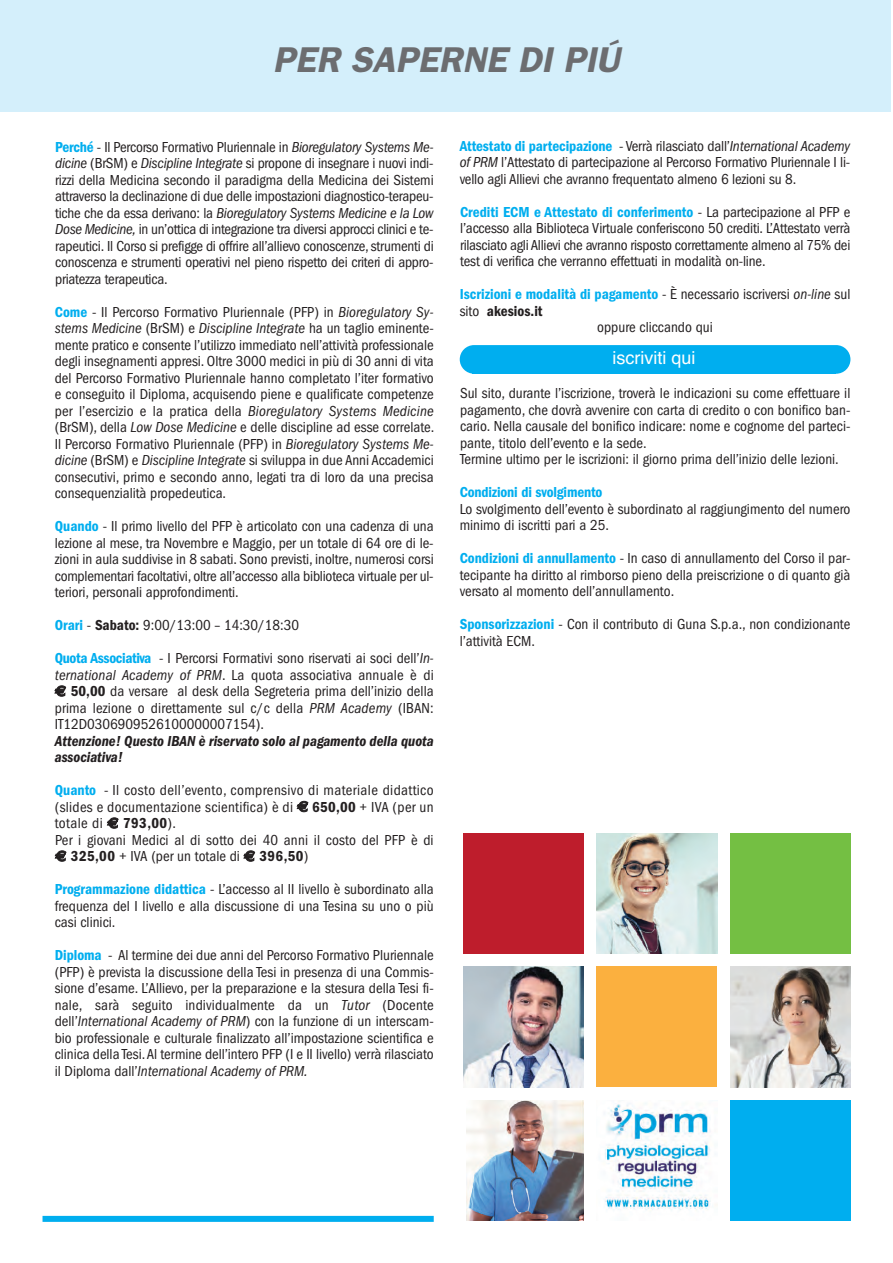
<style>
.page{position:relative;width:893px;height:1263px;background:#fff}
.page>*{position:absolute;margin:0;border:0;box-sizing:border-box;transform-origin:0 0}
.t1{font:italic 600 36px "Franklin Gothic";color:#6c6d70}
.t2{font:18px "Helvetica";color:#fff}
.t3{font:condensed 15px/16.5px "Franklin Gothic";color:#231f20;text-align:justify}
.t4{font:condensed 15px/16.5px "Franklin Gothic";letter-spacing:.02em;color:#231f20}
.t5{font:600 condensed 15px "Franklin Gothic";color:#00aeef}
.t6{font:italic 600 condensed 15px/16.5px "Franklin Gothic";color:#231f20}
.t7{font:600 condensed 15px "Franklin Gothic";color:#231f20}
.s1{font-weight:600;color:#00aeef}
.s2{font-style:italic}
.s3{font-weight:600}
.s4{font-family:"Euro Sans";font-weight:700;font-stretch:normal}
.s5{font-weight:400;color:#231f20}
.s6{font-weight:400;font-style:italic;color:#231f20}
.s7{font-weight:400}
</style>
<div class="page">
<div style="left:0;top:0;width:891px;height:111px;background:#d4effb"></div>
<div style="left:43px;top:1216px;width:391px;height:6px;background:#00aeef"></div>
<div style="left:463px;top:833px;width:121px;height:120px;background:#be1d2c"></div>
<img style="left:597px;top:833px;width:120px;height:120px">
<div style="left:730px;top:833px;width:120px;height:120px;background:#74bf43"></div>
<img style="left:463px;top:967px;width:121px;height:120px">
<div style="left:597px;top:967px;width:120px;height:120px;background:#fbb03f"></div>
<img style="left:730px;top:967px;width:120px;height:120px">
<img style="left:467px;top:1100px;width:117px;height:120px">
<img style="left:599px;top:1103px;width:117px;height:108px">
<div style="left:730px;top:1100px;width:120px;height:120px;background:#00aeef"></div>
<div style="left:460px;top:345px;width:390px;height:29px;background:#00aeef;border-radius:14px"></div>
<h1 class="t1" style="left:273px;top:39px;width:349px">PER SAPERNE DI PIÚ</h1>
<p class="t3" style="left:55px;top:140px;width:380px"><span class="s1">Perché</span> - Il Percorso Formativo Pluriennale in <span class="s2">Bioregulatory Systems Me&shy;dicine</span> (BrSM) e <span class="s2">Discipline Integrate</span> si propone di insegnare i nuovi indi&shy;rizzi della Medicina secondo il paradigma della Medicina dei Sistemi attraverso la declinazione di due delle impostazioni diagnostico-terapeu&shy;tiche che da essa derivano: la <span class="s2">Bioregulatory Systems Medicine e la Low Dose Medicine,</span> in un’ottica di integrazione tra diversi approcci clinici e te&shy;rapeutici. Il Corso si prefigge di offrire all’allievo conoscenze, strumenti di conoscenza e strumenti operativi nel pieno rispetto dei criteri di appro&shy;priatezza terapeutica.</p>
<p class="t3" style="left:55px;top:305px;width:381px"><span class="s1">Come</span> - Il Percorso Formativo Pluriennale (PFP) in <span class="s2">Bioregulatory Sy&shy;stems Medicine</span> (BrSM) e <span class="s2">Discipline Integrate</span> ha un taglio eminente&shy;mente pratico e consente l’utilizzo immediato nell’attività professionale degli insegnamenti appresi. Oltre 3000 medici in più di 30 anni di vita del Percorso Formativo Pluriennale hanno completato l’iter formativo e conseguito il Diploma, acquisendo piene e qualificate competenze per l’esercizio e la pratica della <span class="s2">Bioregulatory Systems Medicine </span>(BrSM), della <span class="s2">Low Dose Medicine</span> e delle discipline ad esse correlate.<br>Il Percorso Formativo Pluriennale (PFP) in <span class="s2">Bioregulatory Systems Me&shy;dicine</span> (BrSM) e <span class="s2">Discipline Integrate</span> si sviluppa in due Anni Accademici consecutivi, primo e secondo anno, legati tra di loro da una precisa consequenzialità propedeutica.</p>
<p class="t3" style="left:55px;top:519px;width:380px"><span class="s1">Quando</span> - Il primo livello del PFP è articolato con una cadenza di una lezione al mese, tra Novembre e Maggio, per un totale di 64 ore di le&shy;zioni in aula suddivise in 8 sabati. Sono previsti, inoltre, numerosi corsi complementari facoltativi, oltre all’accesso alla biblioteca virtuale per ul&shy;teriori, personali approfondimenti.</p>
<p class="t3" style="left:55px;top:618px;width:246px"><span class="s1">Orari</span> - <span class="s3">Sabato:</span> 9:00/13:00 – 14:30/18:30</p>
<p class="t3" style="left:55px;top:651px;width:380px"><span class="s1">Quota Associativa</span> - I Percorsi Formativi sono riservati ai soci dell’<span class="s2">In&shy;ternational Academy of PRM</span>. La quota associativa annuale è di <span class="s4">€</span> <span class="s3">50,00</span> da versare al desk della Segreteria prima dell’inizio della prima lezione o direttamente sul c/c della <span class="s2">PRM Academy</span> (IBAN:<br>IT12D0306909526100000007154).</p>
<p class="t6" style="left:55px;top:734px;width:380px">Attenzione! Questo IBAN è riservato solo al pagamento della quota associativa!</p>
<p class="t4" style="left:55px;top:783px;width:380px"><span class="s1">Quanto</span> - Il costo dell’evento, comprensivo di materiale didattico (slides e documentazione scientifica) è di <span class="s4">€</span> <span class="s3">650,00</span> + IVA (per un totale di <span class="s4">€</span> <span class="s3">793,00</span>).<br>Per i giovani Medici al di sotto dei 40 anni il costo del PFP è di <span class="s4">€</span> <span class="s3">325,00</span> + IVA (per un totale di <span class="s4">€</span> <span class="s3">396,50</span>)</p>
<p class="t3" style="left:55px;top:882px;width:380px"><span class="s1">Programmazione didattica</span> - L’accesso al II livello è subordinato alla frequenza del I livello e alla discussione di una Tesina su uno o più casi clinici.</p>
<p class="t3" style="left:55px;top:948px;width:380px"><span class="s1">Diploma</span> - Al termine dei due anni del Percorso Formativo Pluriennale (PFP) è prevista la discussione della Tesi in presenza di una Commis&shy;sione d’esame. L’Allievo, per la preparazione e la stesura della Tesi fi&shy;nale, sarà seguito individualmente da un <span class="s2">Tutor</span> (Docente dell’<span class="s2">International Academy of PRM</span>) con la funzione di un interscam&shy;bio professionale e culturale finalizzato all’impostazione scientifica e clinica della Tesi. Al termine dell’intero PFP (I e II livello) verrà rilasciato il Diploma dall’<span class="s2">International Academy of PRM.</span></p>
<p class="t3" style="left:460px;top:139px;width:392px"><span class="s1">Attestato di partecipazione</span> - Verrà rilasciato dall’<span class="s2">International Academy of PRM</span> l’Attestato di partecipazione al Percorso Formativo Pluriennale I li&shy;vello agli Allievi che avranno frequentato almeno 6 lezioni su 8.</p>
<p class="t3" style="left:460px;top:205px;width:392px"><span class="s1">Crediti ECM e Attestato di conferimento</span> - La partecipazione al PFP e l’accesso alla Biblioteca Virtuale conferiscono 50 crediti. L’Attestato verrà rilasciato agli Allievi che avranno risposto correttamente almeno al 75% dei test di verifica che verranno effettuati in modalità on-line.</p>
<p class="t5" style="left:460px;top:289px;width:392px">Iscrizioni e modalità di pagamento <span class="s5">- È necessario iscriversi</span> <span class="s6">on-line</span> <span class="s5">sul</span></p>
<p class="t7" style="left:460px;top:306px;width:84px"><span class="s7">sito</span> akesios.it</p>
<p class="t3" style="left:597px;top:320px;width:117px">oppure cliccando qui</p>
<p class="t2" style="left:612px;top:348px;width:84px">iscriviti qui</p>
<p class="t3" style="left:460px;top:386px;width:392px;text-align:left">Sul sito, durante l’iscrizione, troverà le indicazioni su come effettuare il pagamento, che dovrà avvenire con carta di credito o con bonifico ban&shy;cario. Nella causale del bonifico indicare: nome e cognome del parteci&shy;pante, titolo dell’evento e la sede.<br>Termine ultimo per le iscrizioni: il giorno prima dell’inizio delle lezioni.</p>
<p class="t5" style="left:460px;top:487px;width:144px">Condizioni di svolgimento</p>
<p class="t3" style="left:460px;top:502px;width:392px">Lo svolgimento dell’evento è subordinato al raggiungimento del numero minimo di iscritti pari a 25.</p>
<p class="t3" style="left:460px;top:551px;width:392px"><span class="s1">Condizioni di annullamento</span> - In caso di annullamento del Corso il par&shy;tecipante ha diritto al rimborso pieno della preiscrizione o di quanto già versato al momento dell’annullamento.</p>
<p class="t3" style="left:460px;top:617px;width:392px"><span class="s1">Sponsorizzazioni</span> - Con il contributo di Guna S.p.a., non condizionante l’attività ECM.</p>
</div>
